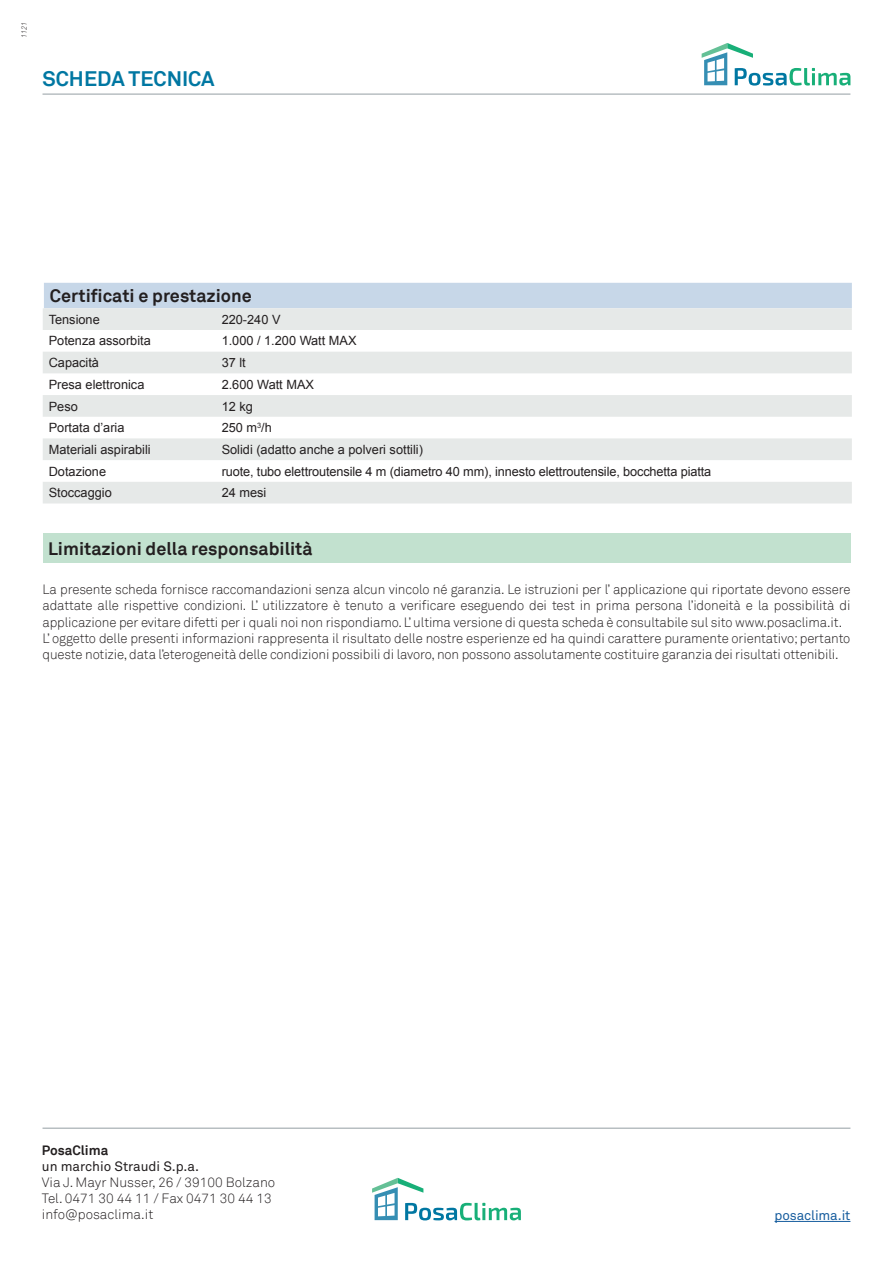
<style>
.page{position:relative;width:893px;height:1263px;background:#fff}
.page>*{position:absolute;margin:0;border:0;box-sizing:border-box;transform-origin:0 0}
.TABULAZIONI{font:700 21px "Akkurat";color:#0077a2}
.descrizione_prodotto{font:700 18px "Akkurat";color:#231f20}
.t1{font:300 13.5px/16.2px "Akkurat";letter-spacing:-.01em;color:#231f20;text-align:justify}
.t2{font:13.5px "Akkurat";color:#231f20}
.t3{font:13.5px "Akkurat";letter-spacing:-.01em;color:#175d9e}
.t4{font:700 13.5px "Akkurat";color:#231f20}
.descrizione_prodotto-2{font:12.75px "Arial";color:#231f20}
.t5{font:italic 300 7.5px "Akkurat";color:#231f20}
</style>
<div class="page">
<hr style="left:774px;top:1221px;width:76px;height:1px;background:#175d9e">
<hr style="left:43px;top:1127px;width:807px;height:2px;background:#a0a9ad">
<svg style="left:372px;top:1178px;width:149px;height:42px"></svg>
<svg style="left:702px;top:43px;width:148px;height:43px"></svg>
<hr style="left:43px;top:94px;width:807px;height:1px;background:#a0a9ad">
<div style="left:44px;top:283px;width:808px;height:25px;background:#c7d7e8"></div>
<div style="left:44px;top:533px;width:807px;height:30px;background:#c2e1cf"></div>
<svg style="left:43px;top:308px;width:809px;height:195px;fill:#e6e9e8"></svg>
<p class="t5" style="left:20px;top:38px;width:18px;rotate:-90deg">1121</p>
<p class="TABULAZIONI" style="left:43px;top:65px;width:174px">SCHEDA TECNICA</p>
<p class="descrizione_prodotto" style="left:50px;top:284px;width:203px">Certificati e prestazione</p>
<p class="descrizione_prodotto-2" style="left:49px;top:311px;width:53px">Tensione</p>
<p class="descrizione_prodotto-2" style="left:222px;top:311px;width:60px">220-240 V</p>
<p class="descrizione_prodotto-2" style="left:49px;top:333px;width:104px">Potenza assorbita</p>
<p class="descrizione_prodotto-2" style="left:222px;top:333px;width:136px">1.000 / 1.200 Watt MAX</p>
<p class="descrizione_prodotto-2" style="left:49px;top:354px;width:52px">Capacità</p>
<p class="descrizione_prodotto-2" style="left:222px;top:354px;width:26px">37 lt</p>
<p class="descrizione_prodotto-2" style="left:49px;top:376px;width:97px">Presa elettronica</p>
<p class="descrizione_prodotto-2" style="left:222px;top:376px;width:94px">2.600 Watt MAX</p>
<p class="descrizione_prodotto-2" style="left:49px;top:398px;width:31px">Peso</p>
<p class="descrizione_prodotto-2" style="left:222px;top:398px;width:33px">12 kg</p>
<p class="descrizione_prodotto-2" style="left:49px;top:419px;width:77px">Portata d’aria</p>
<p class="descrizione_prodotto-2" style="left:222px;top:419px;width:52px">250 m<sup>3</sup>/h</p>
<p class="descrizione_prodotto-2" style="left:49px;top:441px;width:104px">Materiali aspirabili</p>
<p class="descrizione_prodotto-2" style="left:222px;top:441px;width:203px">Solidi (adatto anche a polveri sottili)</p>
<p class="descrizione_prodotto-2" style="left:49px;top:463px;width:59px">Dotazione</p>
<p class="descrizione_prodotto-2" style="left:222px;top:463px;width:491px">ruote, tubo elettroutensile 4 m (diametro 40 mm), innesto elettroutensile, bocchetta piatta</p>
<p class="descrizione_prodotto-2" style="left:49px;top:484px;width:65px">Stoccaggio</p>
<p class="descrizione_prodotto-2" style="left:222px;top:484px;width:46px">24 mesi</p>
<p class="descrizione_prodotto" style="left:48px;top:537px;width:266px">Limitazioni della responsabilità</p>
<p class="t1" style="left:43px;top:582px;width:809px">La presente scheda fornisce raccomandazioni senza alcun vincolo né garanzia. Le istruzioni per l’ applicazione qui riportate devono essere adattate alle rispettive condizioni. L’ utilizzatore è tenuto a verificare eseguendo dei test in prima persona l’idoneità e la possibilità di applicazione per evitare difetti per i quali noi non rispondiamo. L’ ultima versione di questa scheda è consultabile sul sito www.posaclima.it.</p>
<p class="t1" style="left:43px;top:630px;width:809px">L’ oggetto delle presenti informazioni rappresenta il risultato delle nostre esperienze ed ha quindi carattere puramente orientativo; pertanto queste notizie, data l’eterogeneità delle condizioni possibili di lavoro, non possono assolutamente costituire garanzia dei risultati ottenibili.</p>
<p class="t4" style="left:42px;top:1141px;width:68px">PosaClima</p>
<p class="t2" style="left:42px;top:1158px;width:159px">un marchio Straudi S.p.a.</p>
<p class="t1" style="left:42px;top:1174px;width:235px">Via J. Mayr Nusser, 26 / 39100 Bolzano</p>
<p class="t1" style="left:42px;top:1190px;width:231px">Tel. 0471 30 44 11 / Fax 0471 30 44 13</p>
<p class="t1" style="left:42px;top:1207px;width:113px">info@posaclima.it</p>
<p class="t3" style="left:774px;top:1207px;width:77px">posaclima.it</p>
</div>
